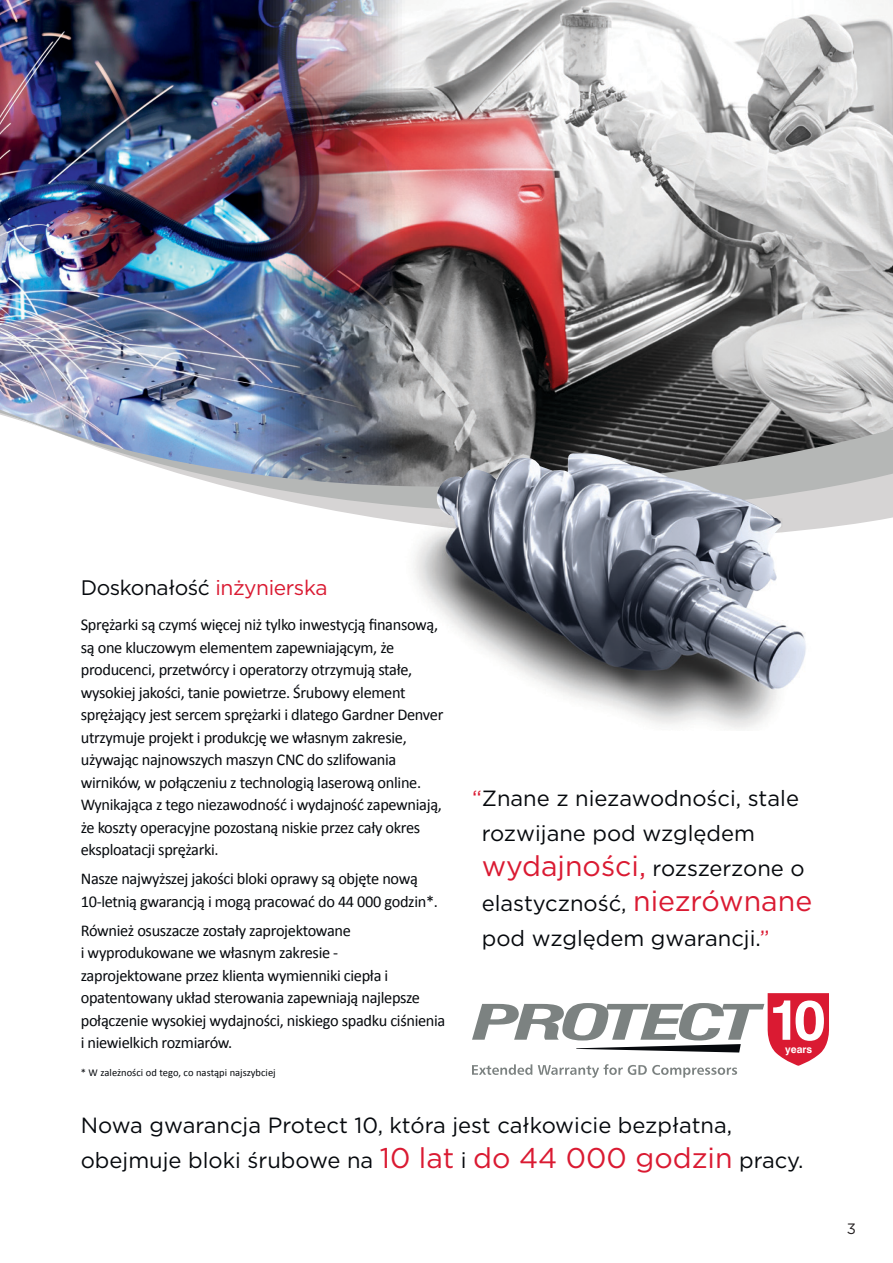
<style>
.page{position:relative;width:893px;height:1263px;background:#fff}
.page>*{position:absolute;margin:0;border:0;box-sizing:border-box;transform-origin:0 0}
.t1{font:700 56.25px "Swiss 721 BT";color:#fff}
.t2{font:21.9px/35.1px "Gotham";color:#06090d}
.t3{font:21px "Gotham";letter-spacing:-.02em;color:#06090d}
.t4{font:16.5px/22.5px "Calibri";letter-spacing:-.02em;color:#06090d}
.t5{font:15px "Gotham";color:#231f20}
.t6{font:10.5px "Calibri";color:#06090d}
.t7{font:700 10.35px "Swiss 721 BT";color:#fff}
.s1{color:#da1a32}
.s2{font-size:28.5px;color:#da1a32}
</style>
<div class="page">
<img style="left:407px;top:0;width:486px;height:248px">
<img style="left:0;top:0;width:407px;height:248px">
<img style="left:0;top:248px;width:893px;height:280px">
<img style="left:398px;top:518px;width:430px;height:211px">
<img style="left:435px;top:453px;width:347px;height:155px">
<svg style="left:472px;top:993px;width:357px;height:85px"></svg>
<img style="left:0;top:435px;width:12px;height:93px">
<p class="t3" style="left:81px;top:574px;width:248px">Doskonałość <span class="s1">inżynierska</span></p>
<p class="t4" style="left:81px;top:613px;width:364px">Sprężarki są czymś więcej niż tylko inwestycją finansową, są one kluczowym elementem zapewniającym, że producenci, przetwórcy i operatorzy otrzymują stałe, wysokiej jakości, tanie powietrze. Śrubowy element sprężający jest sercem sprężarki i dlatego Gardner Denver utrzymuje projekt i produkcję we własnym zakresie, używając najnowszych maszyn CNC do szlifowania wirników, w połączeniu z technologią laserową online.<br>Wynikająca z tego niezawodność i wydajność zapewniają, że koszty operacyjne pozostaną niskie przez cały okres eksploatacji sprężarki.</p>
<p class="t4" style="left:81px;top:867px;width:359px">Nasze najwyższej jakości bloki oprawy są objęte nową<br>10-letnią gwarancją i mogą pracować do 44 000 godzin*.</p>
<p class="t4" style="left:81px;top:918px;width:366px">Również osuszacze zostały zaprojektowane<br>i wyprodukowane we własnym zakresie -<br>zaprojektowane przez klienta wymienniki ciepła i opatentowany układ sterowania zapewniają najlepsze połączenie wysokiej wydajności, niskiego spadku ciśnienia i niewielkich rozmiarów.</p>
<p class="t6" style="left:81px;top:1065px;width:196px">* W zależności od tego, co nastąpi najszybciej</p>
<h2 class="t2" style="left:81px;top:1107px;width:724px">Nowa gwarancja Protect 10, która jest całkowicie bezpłatna, obejmuje bloki śrubowe na <span class="s2">10 lat</span> i <span class="s2">do 44 000 godzin</span> pracy.</h2>
<h2 class="t2" style="left:482px;top:780px;width:332px;text-indent:-10px"><span class="s1">“</span>Znane z niezawodności, stale rozwijane pod względem <span class="s2">wydajności,</span> rozszerzone o elastyczność, <span class="s2">niezrównane </span>pod względem gwarancji.<span class="s1">”</span></h2>
<h1 class="t1" style="left:769px;top:985px;width:58px">10</h1>
<p class="t7" style="left:785px;top:1043px;width:29px">years</p>
<p class="t5" style="left:847px;top:1219px;width:11px">3</p>
</div>
